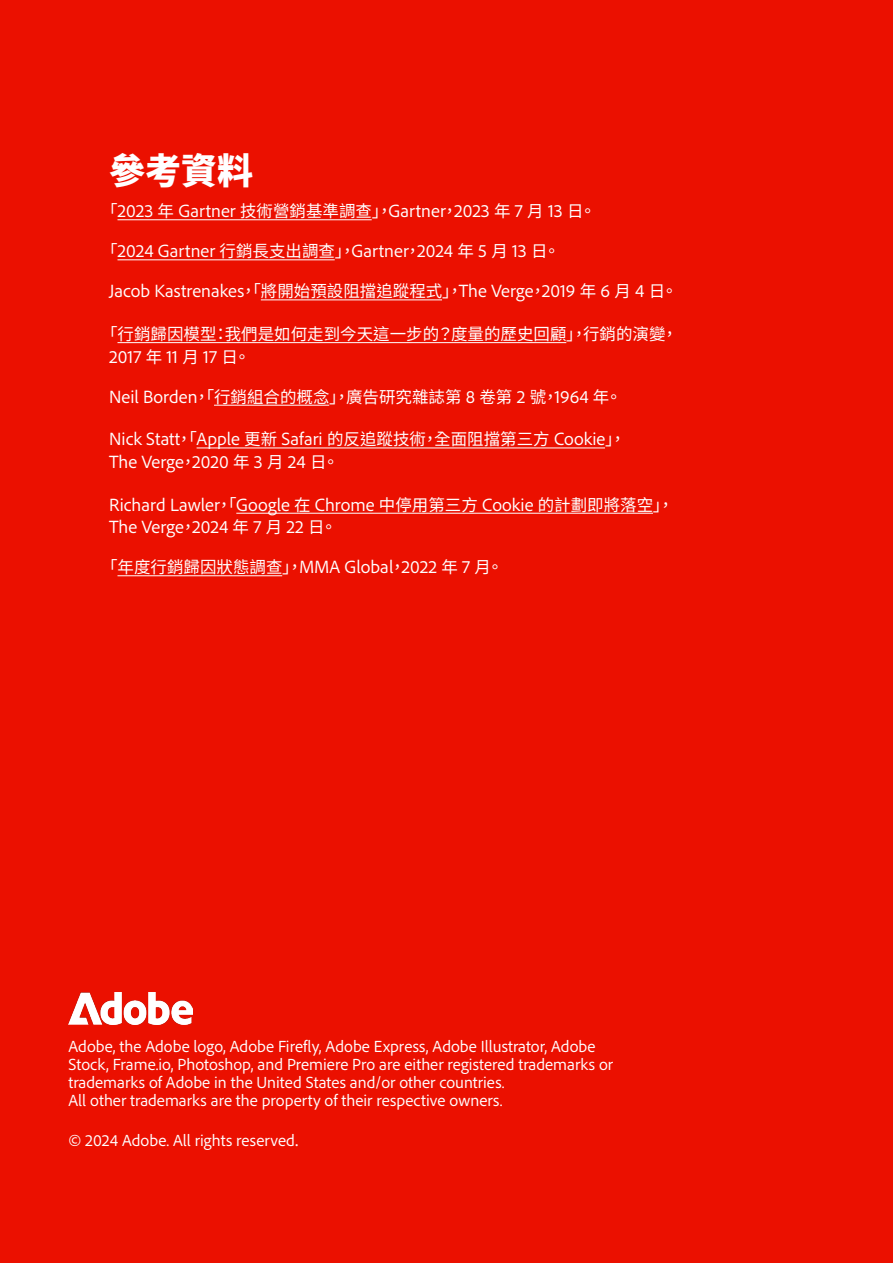
<style>
.page{position:relative;width:893px;height:1263px;background:#eb1000}
.page>*{position:absolute;margin:0;border:0;box-sizing:border-box;transform-origin:0 0}
.H1_Section_header{font:900 36px "Adobe Clean Han TC";color:#fff}
.Bodysmall{font:16.5px/22.5px "Adobe Clean Han TC";color:#fff}
.Legal_language{font:15px/18px "Adobe Clean Han TC";letter-spacing:.005em;color:#fff}
.s1{font-size:18px}
</style>
<div class="page">
<img style="left:68px;top:993px;width:125px;height:31px">
<hr style="left:117px;top:219px;width:255px;height:1px;background:#fff">
<hr style="left:117px;top:259px;width:218px;height:1px;background:#fff">
<hr style="left:261px;top:299px;width:181px;height:1px;background:#fff">
<hr style="left:117px;top:342px;width:449px;height:1px;background:#fff">
<hr style="left:214px;top:405px;width:115px;height:1px;background:#fff">
<hr style="left:197px;top:447px;width:408px;height:1px;background:#fff">
<hr style="left:236px;top:513px;width:417px;height:1px;background:#fff">
<hr style="left:117px;top:575px;width:165px;height:1px;background:#fff">
<p class="H1_Section_header" style="left:109px;top:150px;width:145px">參考資料</p>
<p class="Bodysmall" style="left:101px;top:200px;width:496px">「2023 年 Gartner 技術營銷基準調查」，Gartner，2023 年 7 月 13 日。</p>
<p class="Bodysmall" style="left:101px;top:240px;width:460px">「2024 Gartner 行銷長支出調查」，Gartner，2024 年 5 月 13 日。</p>
<p class="Bodysmall" style="left:109px;top:280px;width:570px">Jacob Kastrenakes，「將開始預設阻擋追蹤程式」，The Verge，2019 年 6 月 4 日。</p>
<p class="Bodysmall" style="left:109px;top:323px;width:570px;text-indent:-8px">「行銷歸因模型：我們是如何走到今天這一步的？度量的歷史回顧」，行銷的演變，<br>2017 年 11 月 17 日。</p>
<p class="Bodysmall" style="left:109px;top:386px;width:514px">Neil Borden，「行銷組合的概念」，廣告研究雜誌第 8 卷第 2 號，1964 年。</p>
<p class="Bodysmall" style="left:109px;top:428px;width:518px">Nick Statt，「Apple 更新 Safari 的反追蹤技術，全面阻擋第三方 Cookie」，<br>The Verge，2020 年 3 月 24 日。</p>
<p class="Bodysmall" style="left:109px;top:494px;width:566px">Richard Lawler，「Google 在 Chrome 中停用第三方 Cookie 的計劃即將落空」，<br>The Verge，2024 年 7 月 22 日。</p>
<p class="Bodysmall" style="left:101px;top:556px;width:404px">「年度行銷歸因狀態調查」，MMA Global，2022 年 7 月。</p>
<p class="Legal_language" style="left:68px;top:1038px;width:546px">Adobe, the Adobe logo, Adobe Firefly, Adobe Express, Adobe Illustrator, Adobe Stock, Frame.io, Photoshop, and Premiere Pro are either registered trademarks or trademarks of Adobe in the United States and/or other countries.<br>All other trademarks are the property of their respective owners.</p>
<p class="Legal_language" style="left:68px;top:1131px;width:231px">© 2024 Adobe. All rights reserved<span class="s1">.</span></p>
</div>
